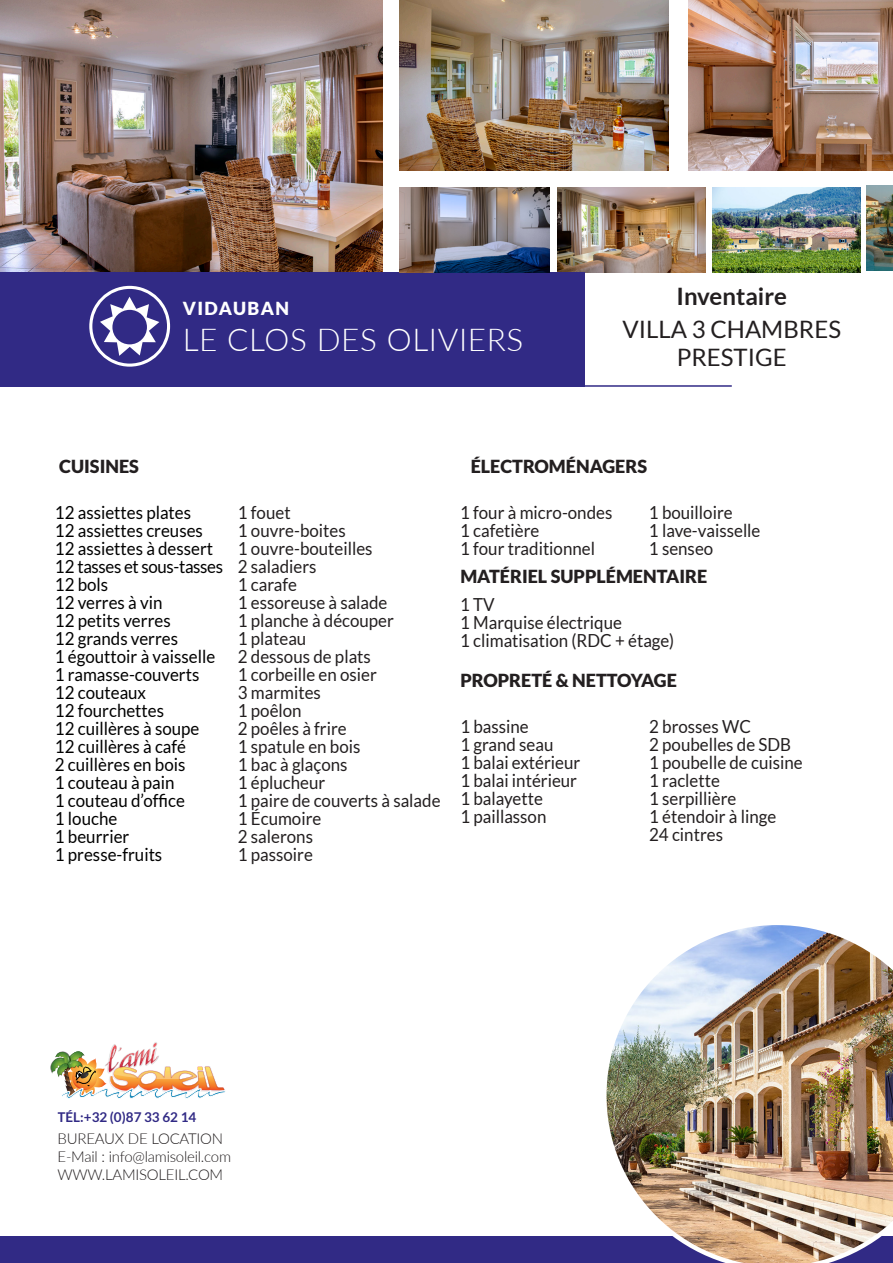
<style>
.page{position:relative;width:893px;height:1263px;background:#fff}
.page>*{position:absolute;margin:0;border:0;box-sizing:border-box;transform-origin:0 0}
.t1{font:300 31.5px "Lato";letter-spacing:.02em;color:#fff}
.t2{font:24px "Lato";color:#231f20}
.t3{font:700 24px "Lato";color:#231f20}
.t4{font:18px "Lato";color:#231f20;scale:.94 1}
.t5{font:18px "Lato";color:#000;scale:.94 1}
.t6{font:900 18px "Lato";color:#231f20}
.t7{font:18px "Lato";letter-spacing:-.02em;color:#000;scale:.94 1}
.t8{font:900 18px "Lato";letter-spacing:.08em;color:#fff}
.t9{font:300 15px "Lato";letter-spacing:-.015em;color:#231f20}
.t10{font:700 13.5px "Lato";color:#312a85}
</style>
<div class="page">
<img style="left:558px;top:187px;width:147px;height:85px">
<img style="left:867px;top:185px;width:26px;height:85px">
<img style="left:0;top:0;width:383px;height:272px">
<div style="left:0;top:272px;width:585px;height:115px;background:#312a85"></div>
<div style="left:0;top:1236px;width:893px;height:27px;background:#312a85"></div>
<img style="left:400px;top:0;width:269px;height:170px">
<img style="left:688px;top:0;width:205px;height:170px">
<img style="left:50px;top:1042px;width:176px;height:57px">
<img style="left:606px;top:925px;width:287px;height:338px">
<hr style="left:434px;top:385px;width:298px;height:2px;background:#312a85">
<img style="left:400px;top:187px;width:149px;height:85px">
<svg style="left:89px;top:286px;width:81px;height:81px"></svg>
<img style="left:713px;top:187px;width:147px;height:85px">
<p class="t8" style="left:183px;top:298px;width:108px">VIDAUBAN</p>
<p class="t1" style="left:183px;top:318px;width:342px">LE CLOS DES OLIVIERS</p>
<p class="t3" style="left:676px;top:283px;width:112px">Inventaire</p>
<p class="t2" style="left:622px;top:315px;width:220px">VILLA 3 CHAMBRES</p>
<p class="t2" style="left:677px;top:344px;width:111px">PRESTIGE</p>
<p class="t6" style="left:59px;top:456px;width:81px">CUISINES</p>
<p class="t6" style="left:471px;top:456px;width:178px">ÉLECTROMÉNAGERS</p>
<p class="t5" style="left:55px;top:502px;width:146px">12 assiettes plates</p>
<p class="t5" style="left:55px;top:520px;width:159px">12 assiettes creuses</p>
<p class="t5" style="left:55px;top:538px;width:170px">12 assiettes à dessert</p>
<p class="t7" style="left:55px;top:556px;width:181px">12 tasses et sous-tasses</p>
<p class="t5" style="left:55px;top:574px;width:58px">12 bols</p>
<p class="t5" style="left:55px;top:592px;width:116px">12 verres à vin</p>
<p class="t5" style="left:55px;top:610px;width:125px">12 petits verres</p>
<p class="t5" style="left:55px;top:628px;width:133px">12 grands verres</p>
<p class="t5" style="left:55px;top:646px;width:172px">1 égouttoir à vaisselle</p>
<p class="t5" style="left:55px;top:664px;width:155px">1 ramasse-couverts</p>
<p class="t5" style="left:55px;top:682px;width:99px">12 couteaux</p>
<p class="t5" style="left:55px;top:700px;width:118px">12 fourchettes</p>
<p class="t5" style="left:55px;top:718px;width:155px">12 cuillères à soupe</p>
<p class="t5" style="left:55px;top:736px;width:141px">12 cuillères à café</p>
<p class="t5" style="left:55px;top:754px;width:140px">2 cuillères en bois</p>
<p class="t5" style="left:55px;top:772px;width:129px">1 couteau à pain</p>
<p class="t5" style="left:55px;top:790px;width:140px">1 couteau d’office</p>
<p class="t5" style="left:55px;top:808px;width:68px">1 louche</p>
<p class="t5" style="left:55px;top:826px;width:81px">1 beurrier</p>
<p class="t5" style="left:55px;top:844px;width:116px">1 presse-fruits</p>
<p class="t4" style="left:238px;top:502px;width:58px">1 fouet</p>
<p class="t4" style="left:238px;top:520px;width:116px">1 ouvre-boites</p>
<p class="t4" style="left:238px;top:538px;width:145px">1 ouvre-bouteilles</p>
<p class="t4" style="left:238px;top:556px;width:85px">2 saladiers</p>
<p class="t4" style="left:238px;top:574px;width:64px">1 carafe</p>
<p class="t4" style="left:238px;top:592px;width:161px">1 essoreuse à salade</p>
<p class="t4" style="left:238px;top:610px;width:168px">1 planche à découper</p>
<p class="t4" style="left:238px;top:628px;width:74px">1 plateau</p>
<p class="t4" style="left:238px;top:646px;width:143px">2 dessous de plats</p>
<p class="t4" style="left:238px;top:664px;width:149px">1 corbeille en osier</p>
<p class="t4" style="left:238px;top:682px;width:90px">3 marmites</p>
<p class="t4" style="left:238px;top:700px;width:69px">1 poêlon</p>
<p class="t4" style="left:238px;top:718px;width:117px">2 poêles à frire</p>
<p class="t4" style="left:238px;top:736px;width:132px">1 spatule en bois</p>
<p class="t4" style="left:238px;top:754px;width:118px">1 bac à glaçons</p>
<p class="t4" style="left:238px;top:772px;width:95px">1 éplucheur</p>
<p class="t4" style="left:238px;top:790px;width:217px">1 paire de couverts à salade</p>
<p class="t4" style="left:238px;top:808px;width:90px">1 Écumoire</p>
<p class="t4" style="left:238px;top:826px;width:81px">2 salerons</p>
<p class="t4" style="left:238px;top:844px;width:81px">1 passoire</p>
<p class="t4" style="left:460px;top:502px;width:163px">1 four à micro-ondes</p>
<p class="t4" style="left:460px;top:520px;width:86px">1 cafetière</p>
<p class="t4" style="left:460px;top:538px;width:145px">1 four traditionnel</p>
<p class="t4" style="left:649px;top:502px;width:91px">1 bouilloire</p>
<p class="t4" style="left:649px;top:520px;width:120px">1 lave-vaisselle</p>
<p class="t4" style="left:649px;top:538px;width:70px">1 senseo</p>
<p class="t6" style="left:460px;top:566px;width:248px">MATÉRIEL SUPPLÉMENTAIRE</p>
<p class="t4" style="left:460px;top:594px;width:38px">1 TV</p>
<p class="t4" style="left:460px;top:612px;width:174px">1 Marquise électrique</p>
<p class="t4" style="left:460px;top:630px;width:229px">1 climatisation (RDC + étage)</p>
<p class="t6" style="left:460px;top:670px;width:218px">PROPRETÉ &amp; NETTOYAGE</p>
<p class="t4" style="left:460px;top:716px;width:74px">1 bassine</p>
<p class="t4" style="left:460px;top:734px;width:101px">1 grand seau</p>
<p class="t4" style="left:460px;top:752px;width:129px">1 balai extérieur</p>
<p class="t4" style="left:460px;top:770px;width:126px">1 balai intérieur</p>
<p class="t4" style="left:460px;top:788px;width:89px">1 balayette</p>
<p class="t4" style="left:460px;top:806px;width:93px">1 paillasson</p>
<p class="t4" style="left:649px;top:716px;width:110px">2 brosses WC</p>
<p class="t4" style="left:649px;top:734px;width:153px">2 poubelles de SDB</p>
<p class="t4" style="left:649px;top:752px;width:165px">1 poubelle de cuisine</p>
<p class="t4" style="left:649px;top:770px;width:77px">1 raclette</p>
<p class="t4" style="left:649px;top:788px;width:94px">1 serpillière</p>
<p class="t4" style="left:649px;top:806px;width:137px">1 étendoir à linge</p>
<p class="t4" style="left:649px;top:824px;width:80px">24 cintres</p>
<p class="t10" style="left:58px;top:1109px;width:140px">TÉL:+32 (0)87 33 62 14</p>
<p class="t9" style="left:58px;top:1128px;width:167px">BUREAUX DE LOCATION</p>
<p class="t9" style="left:58px;top:1146px;width:175px">E-Mail : info@lamisoleil.com</p>
<p class="t9" style="left:58px;top:1164px;width:167px">WWW.LAMISOLEIL.COM</p>
</div>
